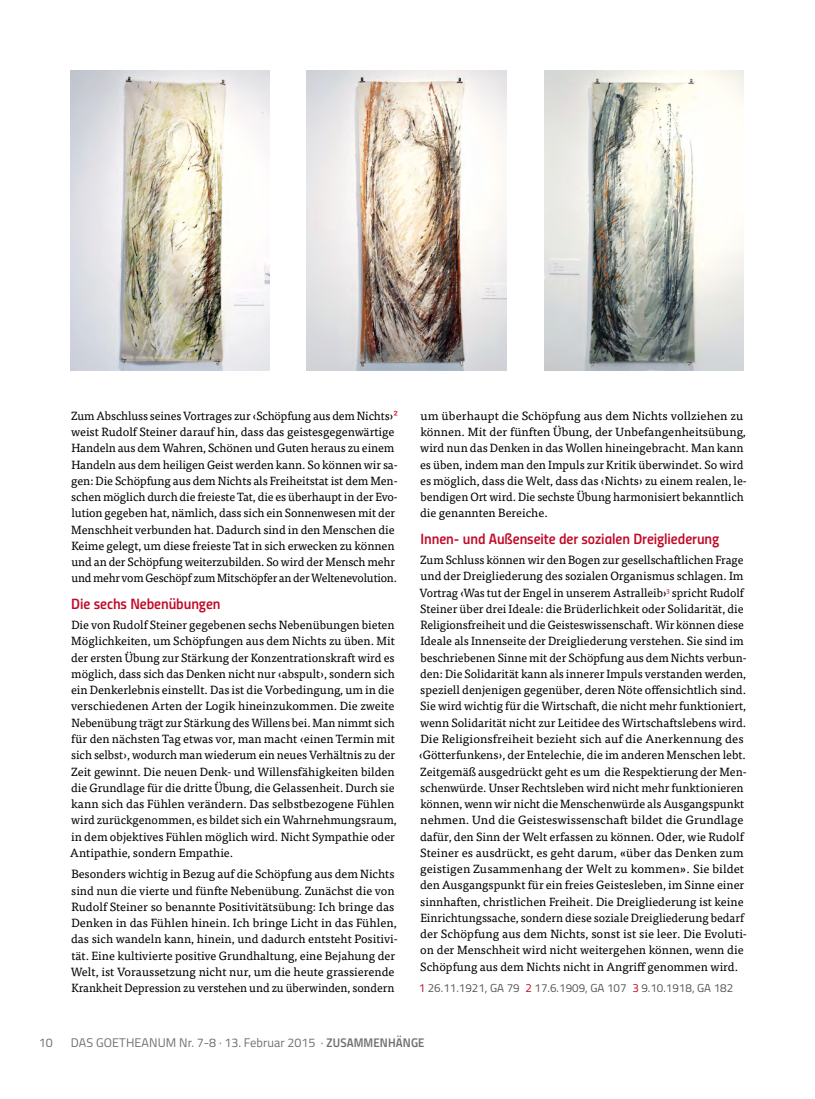
<style>
.page{position:relative;width:815px;height:1099px;background:#fff}
.page>*{position:absolute;margin:0;border:0;box-sizing:border-box;transform-origin:0 0}
.t1{font:15px "Titillium Semibold Upright";letter-spacing:-.005em;color:#c10a27}
.t2{font:12.5px "Titillium";color:#706f6f}
.t3{font:11.88px/16.2px "Tisa Pro";color:#000}
.t4{font:11.62px "Titillium";color:#575756}
.s1{color:#c10a27}
.s2{font-family:"Titillium Semibold Upright"}
</style>
<div class="page">
<img style="left:70px;top:71px;width:200px;height:299px">
<img style="left:307px;top:71px;width:199px;height:299px">
<img style="left:544px;top:71px;width:200px;height:299px">
<p class="t3" style="left:71px;top:407px;width:328px">Zum Abschluss seines Vortrages zur ‹Schöpfung aus dem Nichts›<span class="s1">2 </span>weist Rudolf Steiner darauf hin, dass das geistesgegenwärtige Handeln aus dem Wahren, Schönen und Guten heraus zu einem Handeln aus dem heiligen Geist werden kann. So können wir sa&shy;gen: Die Schöpfung aus dem Nichts als Freiheitstat ist dem Men&shy;schen möglich durch die freieste Tat, die es überhaupt in der Evo&shy;lution gegeben hat, nämlich, dass sich ein Sonnenwesen mit der Menschheit verbunden hat. Dadurch sind in den Menschen die Keime gelegt, um diese freieste Tat in sich erwecken zu können und an der Schöpfung weiterzubilden. So wird der Mensch mehr und mehr vom Geschöpf zum Mitschöpfer an der Weltenevolution.</p>
<p class="t1" style="left:71px;top:592px;width:151px">Die sechs Nebenübungen</p>
<p class="t3" style="left:70px;top:616px;width:328px">Die von Rudolf Steiner gegebenen sechs Nebenübungen bieten Möglichkeiten, um Schöpfungen aus dem Nichts zu üben. Mit der ersten Übung zur Stärkung der Konzentrationskraft wird es möglich, dass sich das Denken nicht nur ‹abspult›, sondern sich ein Denkerlebnis einstellt. Das ist die Vorbedingung, um in die verschiedenen Arten der Logik hineinzukommen. Die zweite Nebenübung trägt zur Stärkung des Willens bei. Man nimmt sich für den nächsten Tag etwas vor, man macht ‹einen Termin mit sich selbst›, wodurch man wiederum ein neues Verhältnis zu der Zeit gewinnt. Die neuen Denk- und Willensfähigkeiten bilden die Grundlage für die dritte Übung, die Gelassenheit. Durch sie kann sich das Fühlen verändern. Das selbstbezogene Fühlen wird zurückgenommen, es bildet sich ein Wahrnehmungsraum, in dem objektives Fühlen möglich wird. Nicht Sympathie oder Antipathie, sondern Empathie.</p>
<p class="t3" style="left:71px;top:865px;width:329px">Besonders wichtig in Bezug auf die Schöpfung aus dem Nichts sind nun die vierte und fünfte Nebenübung. Zunächst die von Rudolf Steiner so benannte Positivitätsübung: Ich bringe das Denken in das Fühlen hinein. Ich bringe Licht in das Fühlen, das sich wandeln kann, hinein, und dadurch entsteht Positivi&shy;tät. Eine kultivierte positive Grundhaltung, eine Bejahung der Welt, ist Voraussetzung nicht nur, um die heute grassierende Krankheit Depression zu verstehen und zu überwinden, sondern</p>
<p class="t3" style="left:420px;top:407px;width:328px">um überhaupt die Schöpfung aus dem Nichts vollziehen zu können. Mit der fünften Übung, der Unbefangenheitsübung, wird nun das Denken in das Wollen hineingebracht. Man kann es üben, indem man den Impuls zur Kritik überwindet. So wird es möglich, dass die Welt, dass das ‹Nichts› zu einem realen, le&shy;bendigen Ort wird. Die sechste Übung harmonisiert bekanntlich die genannten Bereiche.</p>
<p class="t1" style="left:420px;top:527px;width:300px">Innen- und Außenseite der sozialen Dreigliederung</p>
<p class="t3" style="left:419px;top:551px;width:330px">Zum Schluss können wir den Bogen zur gesellschaftlichen Frage und der Dreigliederung des sozialen Organismus schlagen. Im Vortrag ‹Was tut der Engel in unserem Astralleib›<sup>3</sup> spricht Rudolf Steiner über drei Ideale: die Brüderlichkeit oder Solidarität, die Religionsfreiheit und die Geisteswissenschaft. Wir können diese Ideale als Innenseite der Dreigliederung verstehen. Sie sind im beschriebenen Sinne mit der Schöpfung aus dem Nichts verbun&shy;den: Die Solidarität kann als innerer Impuls verstanden werden, speziell denjenigen gegenüber, deren Nöte offensichtlich sind.<br>Sie wird wichtig für die Wirtschaft, die nicht mehr funktioniert, wenn Solidarität nicht zur Leitidee des Wirtschaftslebens wird.<br>Die Religionsfreiheit bezieht sich auf die Anerkennung des ‹Götterfunkens›, der Entelechie, die im anderen Menschen lebt.<br>Zeitgemäß ausgedrückt geht es um die Respektierung der Men&shy;schenwürde. Unser Rechtsleben wird nicht mehr funktionieren können, wenn wir nicht die Menschenwürde als Ausgangspunkt nehmen. Und die Geisteswissenschaft bildet die Grundlage dafür, den Sinn der Welt erfassen zu können. Oder, wie Rudolf Steiner es ausdrückt, es geht darum, «über das Denken zum geistigen Zusammenhang der Welt zu kommen». Sie bildet den Ausgangspunkt für ein freies Geistesleben, im Sinne einer sinnhaften, christlichen Freiheit. Die Dreigliederung ist keine Einrichtungssache, sondern diese soziale Dreigliederung bedarf der Schöpfung aus dem Nichts, sonst ist sie leer. Die Evoluti&shy;on der Menschheit wird nicht weitergehen können, wenn die Schöpfung aus dem Nichts nicht in Angriff genommen wird.</p>
<p class="t4" style="left:419px;top:979px;width:316px"><span class="s1">1</span> 26.11.1921, GA 79 <span class="s1">2</span> 17.6.1909, GA 107 <span class="s1">3</span> 9.10.1918, GA 182</p>
<p class="t2" style="left:39px;top:1033px;width:16px">10</p>
<p class="t2" style="left:71px;top:1033px;width:355px">DAS GOETHEANUM Nr. 7-8 · 13. Februar 2015 · <span class="s2">ZUSAMMENHÄNGE</span></p>
</div>
